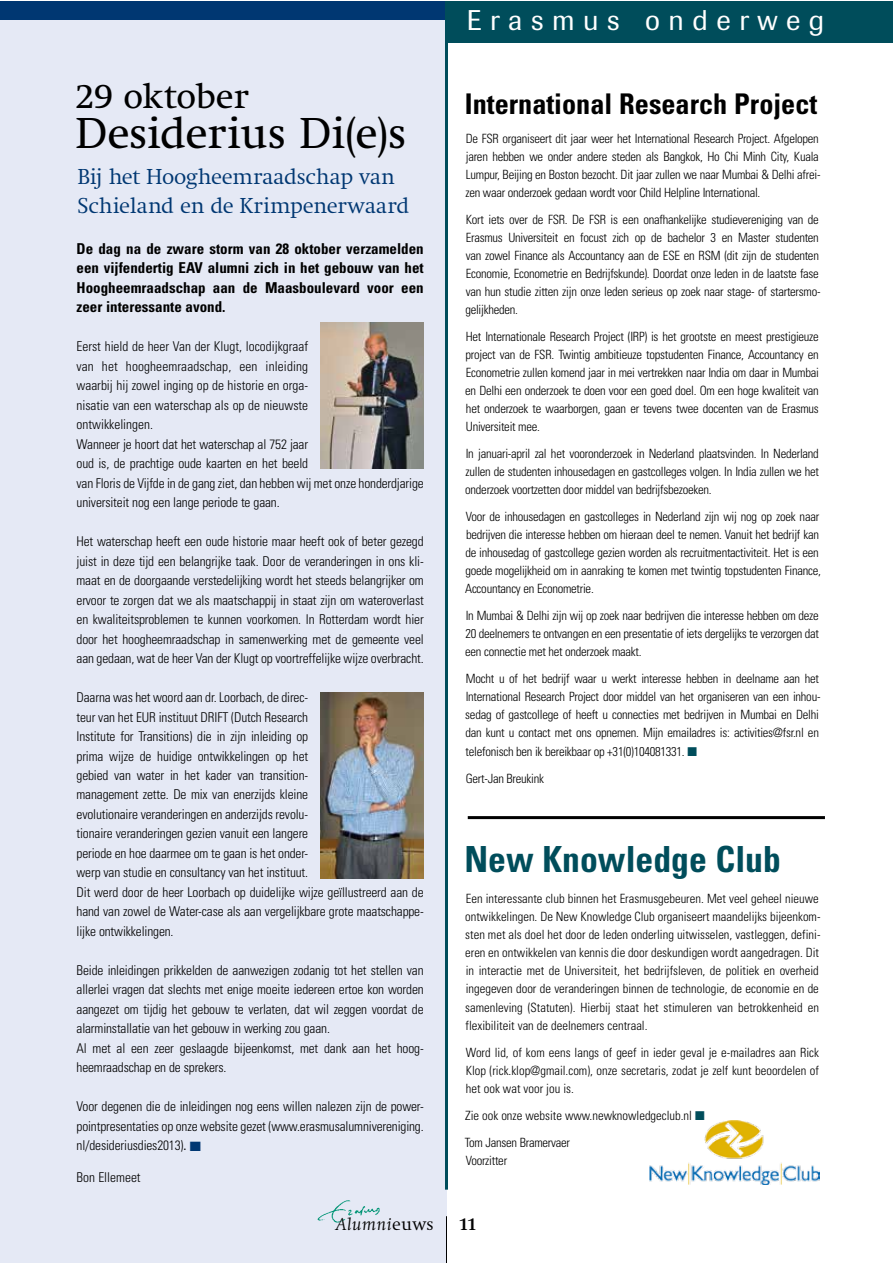
<style>
.page{position:relative;width:893px;height:1263px;background:#fff}
.page>*{position:absolute;margin:0;border:0;box-sizing:border-box;transform-origin:0 0}
.t1{font:45px "Swift";letter-spacing:-.005em;color:#000}
.t2{font:700 condensed 36px "Univers";color:#004d5b}
.t3{font:36px "Swift";letter-spacing:-.01em;color:#000}
.t4{font:700 condensed 28.5px "Univers";color:#000}
.t5{font:28.2px "Imago";letter-spacing:.3em;color:#fff}
.t6{font:300 22.5px/28.5px "Swift";letter-spacing:-.01em;color:#003772}
.t7{font:italic 300 18px "Swift";letter-spacing:.025em;color:#000}
.t8{font:700 18px "Swift";color:#000}
.t9{font:700 condensed 15px/19.5px "Univers";color:#000;text-align:justify}
.t10{font:300 condensed 13.5px/19.5px "Univers";letter-spacing:-.01em;color:#000}
.t11{font:300 condensed 12.75px/18px "Univers";letter-spacing:-.02em;color:#000}
.t12{font:300 condensed 12.75px/18px "Univers";color:#000}
.s1{font-weight:400}
.s2{font-style:normal}
</style>
<div class="page">
<div style="left:0;top:1px;width:446px;height:1262px;background:#e5e9f5"></div>
<div style="left:0;top:1px;width:446px;height:19px;background:#003772"></div>
<img style="left:650px;top:1121px;width:170px;height:64px">
<div style="left:446px;top:1px;width:446px;height:42px;background:#004d5b"></div>
<hr style="left:445px;top:1px;width:3px;height:1189px;background:#004d5b">
<hr style="left:468px;top:816px;width:357px;height:3px;background:#000">
<img style="left:321px;top:692px;width:103px;height:187px">
<img style="left:321px;top:323px;width:103px;height:145px">
<hr style="left:446px;top:1216px;width:1px;height:47px;background:#000">
<img style="left:317px;top:1200px;width:63px;height:23px">
<h2 class="t3" style="left:75px;top:77px;width:176px">29 oktober</h2>
<h1 class="t1" style="left:75px;top:109px;width:333px">Desiderius Di(e)s</h1>
<h3 class="t6" style="left:77px;top:163px;width:334px">Bij het Hoogheemraadschap van<br>Schieland en de Krimpenerwaard</h3>
<p class="t9" style="left:77px;top:238px;width:349px">De dag na de zware storm van 28 oktober verzamelden een vijfendertig EAV alumni zich in het gebouw van het Hoogheemraadschap aan de Maasboulevard voor een zeer interessante avond.</p>
<p class="t10" style="left:77px;top:336px;width:349px">Eerst hield de heer Van der Klugt, locodijkgraaf<br>van het hoogheemraadschap, een inleiding<br>waarbij hij zowel inging op de historie en orga-<br>nisatie van een waterschap als op de nieuwste<br>ontwikkelingen.<br>Wanneer je hoort dat het waterschap al 752 jaar<br>oud is, de prachtige oude kaarten en het beeld<br>van Floris de Vijfde in de gang ziet, dan hebben wij met onze honderdjarige universiteit nog een lange periode te gaan.</p>
<p class="t10" style="left:77px;top:531px;width:349px;text-align:justify">Het waterschap heeft een oude historie maar heeft ook of beter gezegd juist in deze tijd een belangrijke taak. Door de veranderingen in ons kli&shy;maat en de doorgaande verstedelijking wordt het steeds belangrijker om ervoor te zorgen dat we als maatschappij in staat zijn om wateroverlast en kwaliteitsproblemen te kunnen voorkomen. In Rotterdam wordt hier door het hoogheemraadschap in samenwerking met de gemeente veel aan gedaan, wat de heer Van der Klugt op voortreffelijke wijze overbracht.</p>
<p class="t10" style="left:77px;top:687px;width:349px">Daarna was het woord aan dr. Loorbach, de direc-<br>teur van het EUR instituut DRIFT (Dutch Research<br>Institute for Transitions) die in zijn inleiding op<br>prima wijze de huidige ontwikkelingen op het<br>gebied van water in het kader van transition-<br>management zette. De mix van enerzijds kleine<br>evolutionaire veranderingen en anderzijds revolu-<br>tionaire veranderingen gezien vanuit een langere<br>periode en hoe daarmee om te gaan is het onder-<br>werp van studie en consultancy van het instituut.<br>Dit werd door de heer Loorbach op duidelijke wijze geïllustreerd aan de hand van zowel de Water-case als aan vergelijkbare grote maatschappe&shy;lijke ontwikkelingen.</p>
<p class="t10" style="left:77px;top:960px;width:349px">Beide inleidingen prikkelden de aanwezigen zodanig tot het stellen van allerlei vragen dat slechts met enige moeite iedereen ertoe kon worden aangezet om tijdig het gebouw te verlaten, dat wil zeggen voordat de alarminstallatie van het gebouw in werking zou gaan.<br>Al met al een zeer geslaagde bijeenkomst, met dank aan het hoog&shy;heemraadschap en de sprekers.</p>
<p class="t10" style="left:77px;top:1097px;width:349px;text-align:justify">Voor degenen die de inleidingen nog eens willen nalezen zijn de power&shy;pointpresentaties op onze website gezet (www.erasmusalumnivereniging. nl/desideriusdies2013)<span class="s1">.</span></p>
<p class="t10" style="left:77px;top:1167px;width:66px">Bon Ellemeet</p>
<h3 class="t5" style="left:467px;top:4px;width:359px">Erasmus onderweg</h3>
<h3 class="t4" style="left:465px;top:87px;width:354px">International Research Project</h3>
<p class="t11" style="left:465px;top:129px;width:356px">De FSR organiseert dit jaar weer het International Research Project. Afgelopen jaren hebben we onder andere steden als Bangkok, Ho Chi Minh City, Kuala Lumpur, Beijing en Boston bezocht. Dit jaar zullen we naar Mumbai &amp; Delhi afrei&shy;zen waar onderzoek gedaan wordt voor Child Helpline International.</p>
<p class="t11" style="left:465px;top:210px;width:357px">Kort iets over de FSR. De FSR is een onafhankelijke studievereniging van de Erasmus Universiteit en focust zich op de bachelor 3 en Master studenten van zowel Finance als Accountancy aan de ESE en RSM (dit zijn de studenten Economie, Econometrie en Bedrijfskunde). Doordat onze leden in de laatste fase van hun studie zitten zijn onze leden serieus op zoek naar stage- of startersmo&shy;gelijkheden.</p>
<p class="t11" style="left:465px;top:327px;width:355px;text-align:justify">Het Internationale Research Project (IRP) is het grootste en meest prestigieuze project van de FSR. Twintig ambitieuze topstudenten Finance, Accountancy en Econometrie zullen komend jaar in mei vertrekken naar India om daar in Mumbai en Delhi een onderzoek te doen voor een goed doel. Om een hoge kwaliteit van het onderzoek te waarborgen, gaan er tevens twee docenten van de Erasmus Universiteit mee.</p>
<p class="t11" style="left:465px;top:444px;width:355px;text-align:justify">In januari-april zal het vooronderzoek in Nederland plaatsvinden. In Nederland zullen de studenten inhousedagen en gastcolleges volgen. In India zullen we het onderzoek voortzetten door middel van bedrijfsbezoeken.</p>
<p class="t11" style="left:465px;top:507px;width:357px">Voor de inhousedagen en gastcolleges in Nederland zijn wij nog op zoek naar bedrijven die interesse hebben om hieraan deel te nemen. Vanuit het bedrijf kan de inhousedag of gastcollege gezien worden als recruitmentactiviteit. Het is een goede mogelijkheid om in aanraking te komen met twintig topstudenten Finance, Accountancy en Econometrie.</p>
<p class="t11" style="left:465px;top:606px;width:355px;text-align:justify">In Mumbai &amp; Delhi zijn wij op zoek naar bedrijven die interesse hebben om deze 20 deelnemers te ontvangen en een presentatie of iets dergelijks te verzorgen dat een connectie met het onderzoek maakt.</p>
<p class="t11" style="left:465px;top:669px;width:357px">Mocht u of het bedrijf waar u werkt interesse hebben in deelname aan het International Research Project door middel van het organiseren van een inhou&shy;sedag of gastcollege of heeft u connecties met bedrijven in Mumbai en Delhi dan kunt u contact met ons opnemen. Mijn emailadres is: activities@fsr.nl en telefonisch ben ik bereikbaar op +31(0)104081331.</p>
<p class="t11" style="left:466px;top:769px;width:80px">Gert-Jan Breukink</p>
<h2 class="t2" style="left:464px;top:837px;width:318px">New Knowledge Club</h2>
<p class="t12" style="left:465px;top:890px;width:357px">Een interessante club binnen het Erasmusgebeuren. Met veel geheel nieuwe ontwikkelingen. De New Knowledge Club organiseert maandelijks bijeenkom&shy;sten met als doel het door de leden onderling uitwisselen, vastleggen, defini&shy;eren en ontwikkelen van kennis die door deskundigen wordt aangedragen. Dit in interactie met de Universiteit, het bedrijfsleven, de politiek en overheid ingegeven door de veranderingen binnen de technologie, de economie en de samenleving (Statuten). Hierbij staat het stimuleren van betrokkenheid en flexibiliteit van de deelnemers centraal.</p>
<p class="t11" style="left:466px;top:1043px;width:355px;text-align:justify">Word lid, of kom eens langs of geef in ieder geval je e-mailadres aan Rick Klop (rick.klop@gmail.com), onze secretaris, zodat je zelf kunt beoordelen of het ook wat voor jou is.</p>
<p class="t12" style="left:465px;top:1102px;width:229px;line-height:27px">Zie ook onze website www.newknowledgeclub.nl<br>Tom Jansen Bramervaer</p>
<p class="t11" style="left:466px;top:1151px;width:43px">Voorzitter</p>
<h3 class="t7" style="left:336px;top:1214px;width:99px">Alumni<span class="s2">euws</span></h3>
<h3 class="t8" style="left:459px;top:1214px;width:19px">11</h3>
</div>
